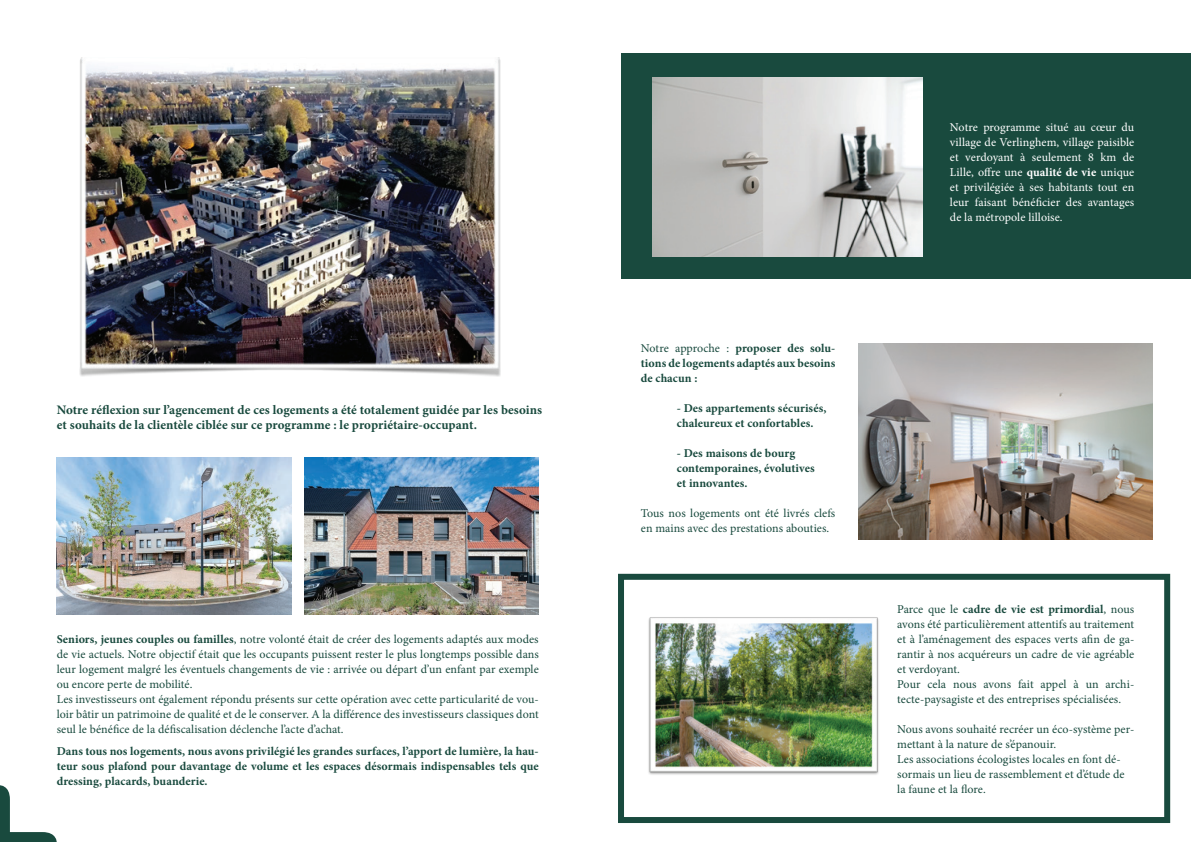
<style>
.page{position:relative;width:1191px;height:842px;background:#fff}
.page>*{position:absolute;margin:0;border:0;box-sizing:border-box;transform-origin:0 0}
.t1{font:700 13px/15px "Minion Pro";letter-spacing:.005em;color:#194a3e}
.t2{font:12px/15px "Minion Pro";letter-spacing:.005em;color:#194a3e}
.t3{font:700 12px/15px "Minion Pro";letter-spacing:.005em;color:#194a3e;text-align:justify}
.t4{font:12px/15px "Minion Pro";letter-spacing:.005em;color:#fff;text-align:justify}
.s1{font-weight:700}
.s2{font-weight:400}
</style>
<div class="page">
<div style="left:618px;top:574px;width:552px;height:249px;border:6px solid #194a3e"></div>
<div style="left:621px;top:54px;width:570px;height:225px;background:#194a3e"></div>
<img style="left:653px;top:77px;width:269px;height:179px">
<img style="left:80px;top:58px;width:421px;height:319px">
<img style="left:858px;top:344px;width:294px;height:195px">
<svg style="left:0;top:785px;width:57px;height:57px"></svg>
<img style="left:57px;top:458px;width:234px;height:156px">
<img style="left:304px;top:458px;width:235px;height:156px">
<img style="left:648px;top:617px;width:231px;height:158px">
<p class="t1" style="left:57px;top:402px;width:487px">Notre réflexion sur l’agencement de ces logements a été totalement guidée par les besoins et souhaits de la clientèle ciblée sur ce programme : le propriétaire-occupant.</p>
<p class="t2" style="left:57px;top:632px;width:483px"><span class="s1">Seniors, jeunes couples ou familles</span>, notre volonté était de créer des logements adaptés aux modes de vie actuels. Notre objectif était que les occupants puissent rester le plus longtemps possible dans leur logement malgré les éventuels changements de vie : arrivée ou départ d’un enfant par exemple ou encore perte de mobilité.<br>Les investisseurs ont également répondu présents sur cette opération avec cette particularité de vou&shy;loir bâtir un patrimoine de qualité et de le conserver. A la différence des investisseurs classiques dont seul le bénéfice de la défiscalisation déclenche l’acte d’achat.</p>
<p class="t3" style="left:57px;top:744px;width:483px">Dans tous nos logements, nous avons privilégié les grandes surfaces, l’apport de lumière, la hau&shy;teur sous plafond pour davantage de volume et les espaces désormais indispensables tels que dressing, placards, buanderie.</p>
<p class="t3" style="left:641px;top:340px;width:196px"><span class="s2">Notre approche :</span> proposer des solu&shy;tions de logements adaptés aux besoins de chacun :</p>
<p class="t3" style="left:677px;top:400px;width:151px">- Des appartements sécurisés, chaleureux et confortables.</p>
<p class="t3" style="left:677px;top:445px;width:139px;text-align:left">- Des maisons de bourg contemporaines, évolutives et innovantes.</p>
<p class="t2" style="left:641px;top:505px;width:196px">Tous nos logements ont été livrés clefs en mains avec des prestations abouties.</p>
<p class="t4" style="left:950px;top:119px;width:186px">Notre programme situé au cœur du village de Verlinghem, village paisible et verdoyant à seulement 8 km de Lille, offre une <span class="s1">qualité de vie</span> unique et privilégiée à ses habitants tout en leur faisant bénéficier des avantages de la métropole lilloise.</p>
<p class="t2" style="left:897px;top:601px;width:238px">Parce que le <span class="s1">cadre de vie est primordial</span>, nous avons été particulièrement attentifs au traitement et à l’aménagement des espaces verts afin de ga&shy;rantir à nos acquéreurs un cadre de vie agréable et verdoyant.<br>Pour cela nous avons fait appel à un archi&shy;tecte-paysagiste et des entreprises spécialisées.</p>
<p class="t2" style="left:897px;top:721px;width:238px">Nous avons souhaité recréer un éco-système per&shy;mettant à la nature de s’épanouir.<br>Les associations écologistes locales en font dé&shy;sormais un lieu de rassemblement et d’étude de la faune et la flore.</p>
</div>
